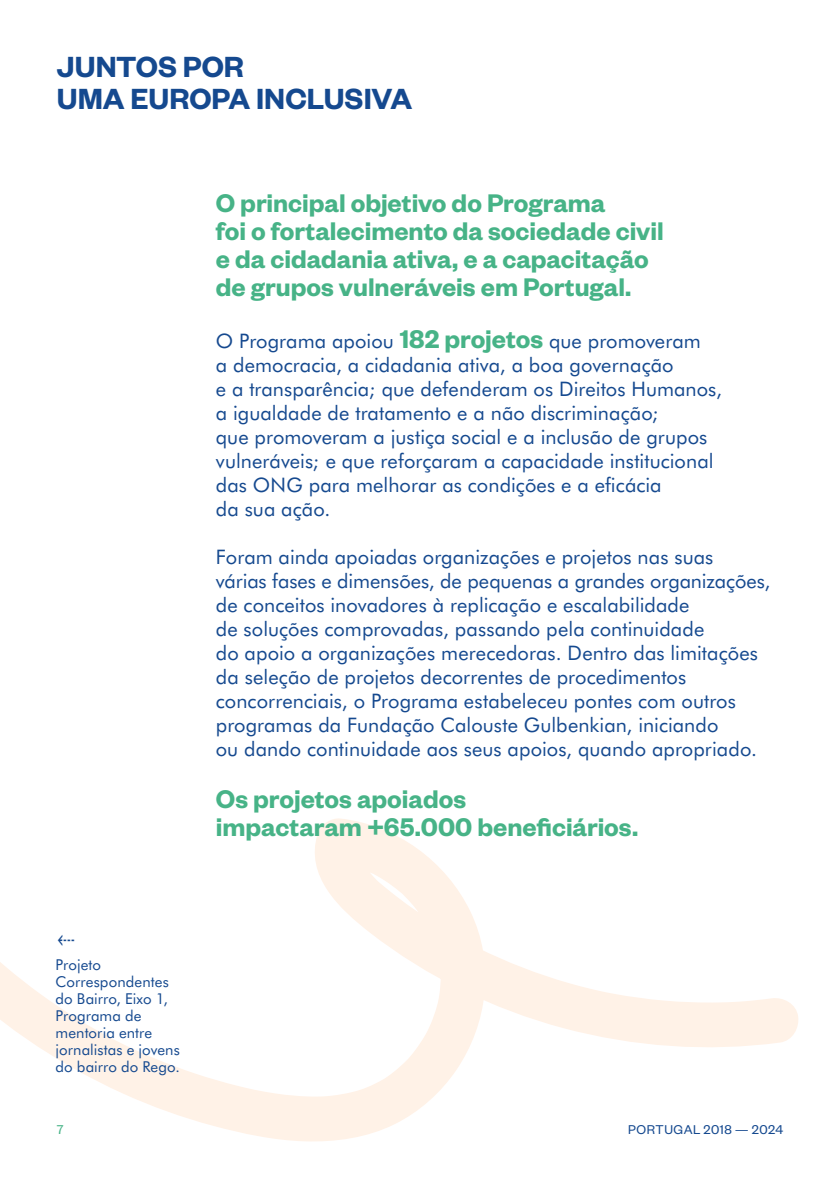
<style>
.page{position:relative;width:840px;height:1191px;background:#fff}
.page>*{position:absolute;margin:0;border:0;box-sizing:border-box;transform-origin:0 0}
.t1{font:600 32px/32px "Founders Grotesk";color:#15498f}
.t2{font:600 28px/28px "Founders Grotesk";color:#47b387}
.t3{font:20px/24px "Futura BT";letter-spacing:.005em;color:#15498f}
.t4{font:15px/17px "Futura BT";letter-spacing:.005em;color:#15498f}
.t5{font:14px "Founders Grotesk";letter-spacing:.035em;color:#15498f}
.t6{font:14px "Founders Grotesk";color:#47b387}
.s1{font-family:"Founders Grotesk";font-weight:600;font-size:28px;color:#47b387}
</style>
<div class="page">
<svg style="left:0;top:818px;width:798px;height:324px"></svg>
<svg style="left:58px;top:934px;width:16px;height:11px"></svg>
<h1 class="t1" style="left:57px;top:49px;width:357px">JUNTOS POR<br>UMA EUROPA INCLUSIVA</h1>
<h2 class="t2" style="left:216px;top:187px;width:449px">O principal objetivo do Programa<br>foi o fortalecimento da sociedade civil e da cidadania ativa, e a capacitação de grupos vulneráveis em Portugal.</h2>
<p class="t3" style="left:216px;top:328px;width:507px">O Programa apoiou <span class="s1">182 projetos</span> que promoveram<br>a democracia, a cidadania ativa, a boa governação<br>e a transparência; que defenderam os Direitos Humanos, a igualdade de tratamento e a não discriminação;<br>que promoveram a justiça social e a inclusão de grupos vulneráveis; e que reforçaram a capacidade institucional das ONG para melhorar as condições e a eficácia<br>da sua ação.</p>
<p class="t3" style="left:216px;top:544px;width:555px">Foram ainda apoiadas organizações e projetos nas suas<br>várias fases e dimensões, de pequenas a grandes organizações, de conceitos inovadores à replicação e escalabilidade<br>de soluções comprovadas, passando pela continuidade<br>do apoio a organizações merecedoras. Dentro das limitações da seleção de projetos decorrentes de procedimentos concorrenciais, o Programa estabeleceu pontes com outros programas da Fundação Calouste Gulbenkian, iniciando<br>ou dando continuidade aos seus apoios, quando apropriado.</p>
<h2 class="t2" style="left:216px;top:783px;width:423px">Os projetos apoiados<br>impactaram +65.000 beneficiários.</h2>
<p class="t4" style="left:56px;top:955px;width:126px">Projeto<br>Correspondentes do Bairro, Eixo 1,<br>Programa de mentoria entre jornalistas e jovens do bairro do Rego.</p>
<p class="t6" style="left:57px;top:1121px;width:8px">7</p>
<p class="t5" style="left:628px;top:1121px;width:156px">PORTUGAL 2018 — 2024</p>
</div>
